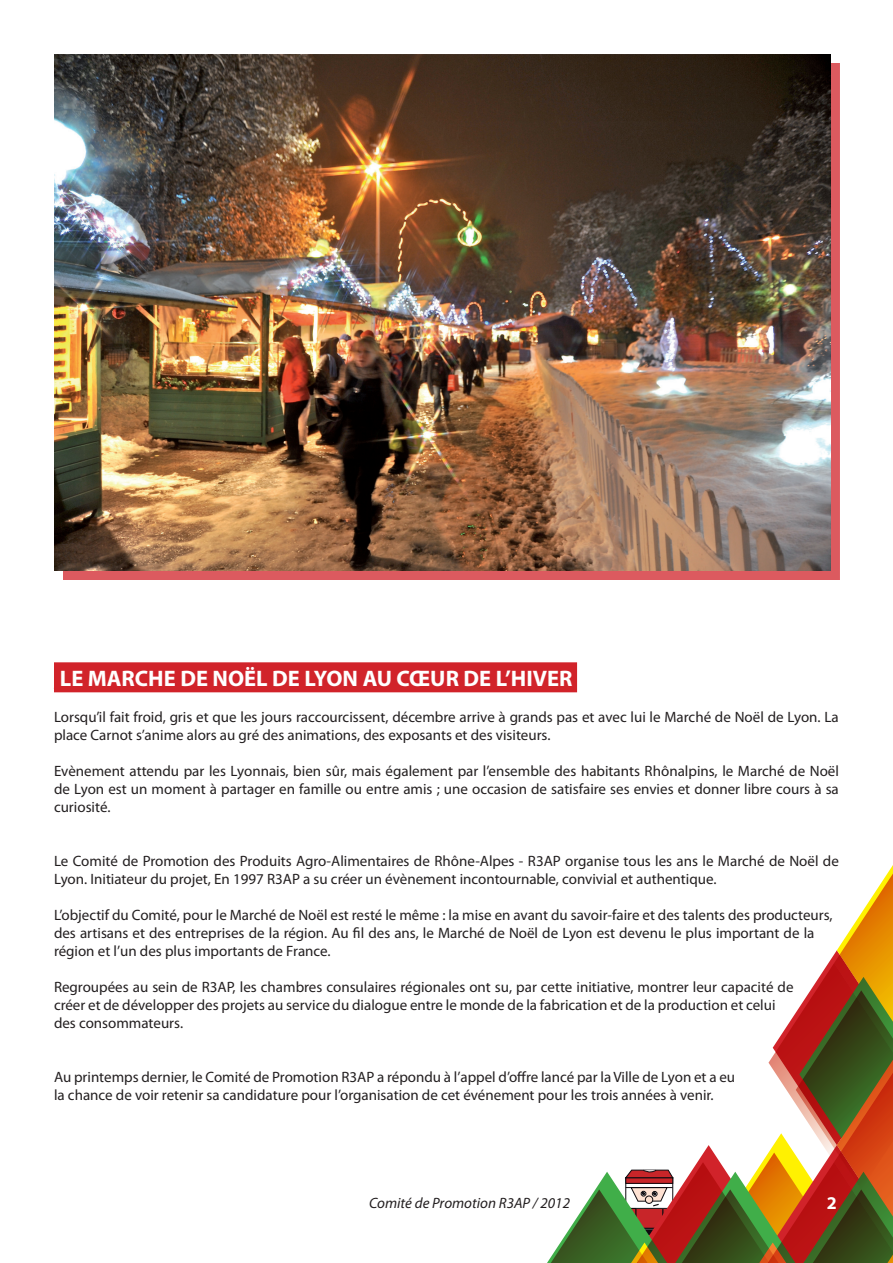
<style>
.page{position:relative;width:893px;height:1263px;background:#fff}
.page>*{position:absolute;margin:0;border:0;box-sizing:border-box;transform-origin:0 0}
.t1{font:700 22.5px "Myriad Pro";color:#fff}
.t2{font:700 18px "Myriad Pro";color:#fff}
.t3{font:15px/18px "Myriad Pro";color:#231f20}
.t4{font:italic 15px "Myriad Pro";color:#231f20}
.s1{color:#d1232a}
</style>
<div class="page">
<svg style="left:547px;top:865px;width:346px;height:398px"></svg>
<div style="left:54px;top:662px;width:523px;height:30px;background:#d1232a"></div>
<div style="left:63px;top:63px;width:776px;height:517px;background:#d1232a;opacity:.75"></div>
<img style="left:54px;top:54px;width:776px;height:517px">
<h1 class="t1" style="left:54px;top:664px;width:520px"><span class="s1">,</span>LE MARCHE DE NOËL DE LYON AU CŒUR DE L’HIVER</h1>
<p class="t3" style="left:54px;top:708px;width:786px">Lorsqu’il fait froid, gris et que les jours raccourcissent, décembre arrive à grands pas et avec lui le Marché de Noël de Lyon. La place Carnot s’anime alors au gré des animations, des exposants et des visiteurs.</p>
<p class="t3" style="left:54px;top:762px;width:786px;text-align:justify">Evènement attendu par les Lyonnais, bien sûr, mais également par l’ensemble des habitants Rhônalpins, le Marché de Noël de Lyon est un moment à partager en famille ou entre amis ; une occasion de satisfaire ses envies et donner libre cours à sa curiosité.</p>
<p class="t3" style="left:54px;top:852px;width:786px">Le Comité de Promotion des Produits Agro-Alimentaires de Rhône-Alpes - R3AP organise tous les ans le Marché de Noël de<br>Lyon. Initiateur du projet, En 1997 R3AP a su créer un évènement incontournable, convivial et authentique.</p>
<p class="t3" style="left:54px;top:906px;width:780px">L’objectif du Comité, pour le Marché de Noël est resté le même : la mise en avant du savoir-faire et des talents des producteurs, des artisans et des entreprises de la région. Au fil des ans, le Marché de Noël de Lyon est devenu le plus important de la région et l’un des plus importants de France.</p>
<p class="t3" style="left:54px;top:978px;width:741px">Regroupées au sein de R3AP, les chambres consulaires régionales ont su, par cette initiative, montrer leur capacité de créer et de développer des projets au service du dialogue entre le monde de la fabrication et de la production et celui des consommateurs.</p>
<p class="t3" style="left:54px;top:1068px;width:683px">Au printemps dernier, le Comité de Promotion R3AP a répondu à l’appel d’offre lancé par la Ville de Lyon et a eu la chance de voir retenir sa candidature pour l’organisation de cet événement pour les trois années à venir.</p>
<p class="t4" style="left:369px;top:1194px;width:202px">Comité de Promotion R3AP / 2012</p>
<p class="t2" style="left:827px;top:1191px;width:11px">2</p>
</div>
